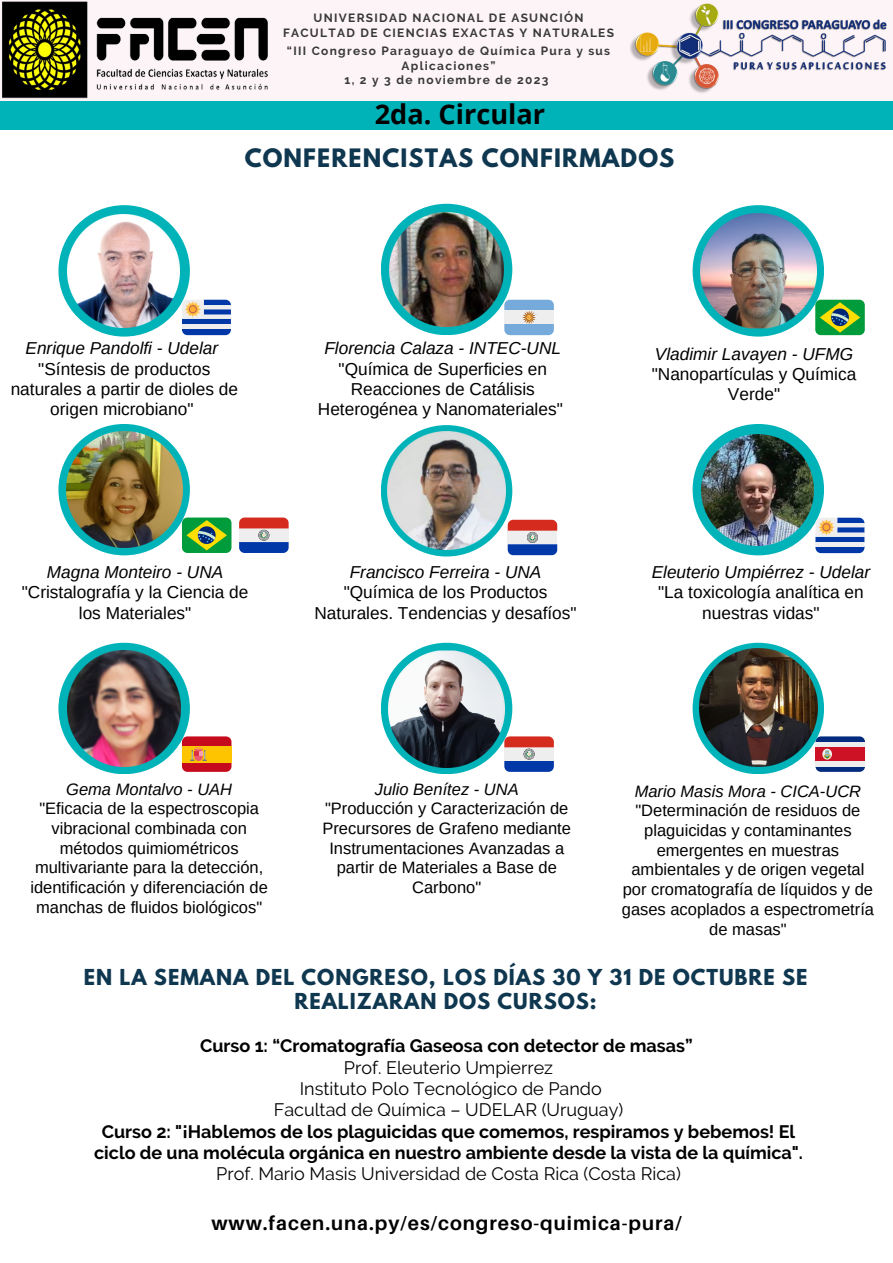
<style>
.page{position:relative;width:893px;height:1263px;background:#fff}
.page>*{position:absolute;margin:0;border:0;box-sizing:border-box;transform-origin:0 0}
.t1{font:700 27.15px "Open Sans";color:#000}
.t2{font:700 22.5px "League Spartan";letter-spacing:.05em;color:#0f3750}
.t3{font:700 19.5px/23.6px "League Spartan";letter-spacing:.05em;color:#0f3750;text-align:center}
.t4{font:700 19.5px "Aileron";letter-spacing:.05em;color:#000}
.t5{font:700 18px/21.4px "Raleway";color:#000;text-align:center}
.t6{font:18px "Raleway";color:#000}
.t7{font:17.25px/20.2px "Arimo";color:#000;text-align:center}
.t8{font:italic 17.25px "Arimo";color:#000}
.t9{font:16.5px/19.6px "Arimo";color:#000;text-align:center}
.t10{font:italic 16.5px "Arimo";color:#000}
.t11{font:700 11.93px/14.5px "Raleway";letter-spacing:.11em;color:#383838;text-align:center}
</style>
<div class="page">
<div style="left:0;top:0;width:893px;height:112px;background:#fdf4f7"></div>
<div style="left:0;top:102px;width:893px;height:28px;background:#00b3b9"></div>
<img style="left:630px;top:4px;width:257px;height:89px">
<img style="left:2px;top:1px;width:266px;height:97px">
<div style="left:692px;top:424px;width:132px;height:131px;background:#00b3b9;border-radius:50%"></div>
<img style="left:701px;top:434px;width:112px;height:111px">
<div style="left:504px;top:300px;width:50px;height:35px;background:#75aadb;border-radius:5px"></div>
<div style="left:504px;top:311px;width:50px;height:13px;background:#eee"></div>
<svg style="left:522px;top:311px;width:14px;height:13px"></svg>
<div style="left:815px;top:300px;width:50px;height:35px;background:#009b3a;border-radius:5px"></div>
<svg style="left:820px;top:302px;width:40px;height:31px"></svg>
<div style="left:815px;top:736px;width:50px;height:36px;background:#002b7f;border-radius:5px"></div>
<div style="left:815px;top:742px;width:50px;height:24px;background:#eee"></div>
<div style="left:815px;top:747px;width:50px;height:14px;background:#ce1225"></div>
<svg style="left:822px;top:749px;width:10px;height:10px"></svg>
<svg style="left:815px;top:518px;width:49px;height:35px;background:#8094bf"></svg>
<svg style="left:239px;top:517px;width:50px;height:36px;background:#9c7c98"></svg>
<div style="left:182px;top:736px;width:49px;height:36px;background:#c60a1d;border-radius:5px"></div>
<div style="left:182px;top:746px;width:49px;height:16px;background:#ffc400"></div>
<svg style="left:190px;top:747px;width:17px;height:14px"></svg>
<svg style="left:182px;top:300px;width:49px;height:35px;background:#8094bf"></svg>
<svg style="left:508px;top:520px;width:49px;height:35px;background:#9a7896"></svg>
<svg style="left:504px;top:736px;width:50px;height:36px;background:#9b7a97"></svg>
<div style="left:182px;top:517px;width:49px;height:36px;background:#009b3a;border-radius:5px"></div>
<svg style="left:186px;top:520px;width:41px;height:30px"></svg>
<div style="left:58px;top:424px;width:132px;height:131px;background:#00b3b9;border-radius:50%"></div>
<img style="left:66px;top:432px;width:116px;height:116px">
<div style="left:692px;top:643px;width:132px;height:131px;background:#00b3b9;border-radius:50%"></div>
<img style="left:699px;top:648px;width:119px;height:119px">
<div style="left:381px;top:643px;width:131px;height:131px;background:#00b3b9;border-radius:50%"></div>
<img style="left:388px;top:650px;width:117px;height:117px">
<div style="left:58px;top:643px;width:132px;height:131px;background:#00b3b9;border-radius:50%"></div>
<img style="left:68px;top:650px;width:112px;height:116px">
<div style="left:381px;top:204px;width:131px;height:131px;background:#00b3b9;border-radius:50%"></div>
<img style="left:390px;top:213px;width:113px;height:113px">
<div style="left:58px;top:205px;width:132px;height:132px;background:#00b3b9;border-radius:50%"></div>
<img style="left:67px;top:215px;width:113px;height:112px">
<div style="left:381px;top:425px;width:131px;height:131px;background:#00b3b9;border-radius:50%"></div>
<img style="left:388px;top:432px;width:117px;height:117px">
<div style="left:692px;top:205px;width:132px;height:132px;background:#00b3b9;border-radius:50%"></div>
<img style="left:701px;top:213px;width:115px;height:116px">
<p class="t11" style="left:313px;top:11px;width:271px">UNIVERSIDAD NACIONAL DE ASUNCIÓN</p>
<p class="t11" style="left:283px;top:25px;width:332px">FACULTAD DE CIENCIAS EXACTAS Y NATURALES</p>
<p class="t11" style="left:287px;top:43px;width:325px">“III Congreso Paraguayo de Química Pura y sus<br>Aplicaciones”</p>
<p class="t11" style="left:344px;top:73px;width:205px">1, 2 y 3 de noviembre de 2023</p>
<p class="t1" style="left:375px;top:95px;width:172px">2da. Circular</p>
<p class="t2" style="left:245px;top:147px;width:431px">CONFERENCISTAS CONFIRMADOS</p>
<p class="t8" style="left:26px;top:339px;width:194px">Enrique Pandolfi - Udelar</p>
<p class="t7" style="left:11px;top:358px;width:229px">"Síntesis de productos naturales a partir de dioles de origen microbiano"</p>
<p class="t8" style="left:47px;top:563px;width:178px">Magna Monteiro - UNA</p>
<p class="t7" style="left:22px;top:582px;width:228px">"Cristalografía y la Ciencia de los Materiales"</p>
<p class="t8" style="left:324px;top:339px;width:238px">Florencia Calaza - INTEC-UNL</p>
<p class="t7" style="left:318px;top:358px;width:246px">"Química de Superficies en<br>Reacciones de Catálisis<br>Heterogénea y Nanomateriales"</p>
<p class="t8" style="left:350px;top:563px;width:193px">Francisco Ferreira - UNA</p>
<p class="t7" style="left:314px;top:582px;width:264px">"Química de los Productos<br>Naturales. Tendencias y desafíos"</p>
<p class="t8" style="left:655px;top:344px;width:200px">Vladimir Lavayen - UFMG</p>
<p class="t7" style="left:652px;top:364px;width:206px">"Nanopartículas y Química<br>Verde"</p>
<p class="t8" style="left:651px;top:563px;width:220px">Eleuterio Umpiérrez - Udelar</p>
<p class="t7" style="left:658px;top:582px;width:207px">"La toxicología analítica en nuestras vidas"</p>
<p class="t10" style="left:66px;top:779px;width:167px">Gema Montalvo - UAH</p>
<p class="t9" style="left:30px;top:799px;width:239px">"Eficacia de la espectroscopia vibracional combinada con métodos quimiométricos multivariante para la detección, identificación y diferenciación de manchas de fluidos biológicos"</p>
<p class="t10" style="left:375px;top:779px;width:145px">Julio Benítez - UNA</p>
<p class="t9" style="left:322px;top:799px;width:250px">"Producción y Caracterización de<br>Precursores de Grafeno mediante<br>Instrumentaciones Avanzadas a partir de Materiales a Base de<br>Carbono"</p>
<p class="t10" style="left:634px;top:782px;width:228px">Mario Masis Mora - CICA-UCR</p>
<p class="t9" style="left:622px;top:801px;width:254px">"Determinación de residuos de plaguicidas y contaminantes emergentes en muestras ambientales y de origen vegetal por cromatografía de líquidos y de gases acoplados a espectrometría de masas"</p>
<p class="t3" style="left:84px;top:968px;width:725px">EN LA SEMANA DEL CONGRESO, LOS DÍAS 30 Y 31 DE OCTUBRE SE<br>REALIZARAN DOS CURSOS:</p>
<p class="t5" style="left:200px;top:1035px;width:494px">Curso 1: “Cromatografía Gaseosa con detector de masas”</p>
<p class="t6" style="left:344px;top:1056px;width:211px">Prof. Eleuterio Umpierrez</p>
<p class="t6" style="left:300px;top:1078px;width:303px">Instituto Polo Tecnológico de Pando</p>
<p class="t6" style="left:274px;top:1099px;width:351px">Facultad de Química – UDELAR (Uruguay)</p>
<p class="t5" style="left:94px;top:1121px;width:710px">Curso 2: "¡Hablemos de los plaguicidas que comemos, respiramos y bebemos! El ciclo de una molécula orgánica en nuestro ambiente desde la vista de la química".</p>
<p class="t6" style="left:216px;top:1163px;width:466px">Prof. Mario Masis Universidad de Costa Rica (Costa Rica)</p>
<p class="t4" style="left:211px;top:1211px;width:472px">www.facen.una.py/es/congreso-quimica-pura/</p>
</div>
